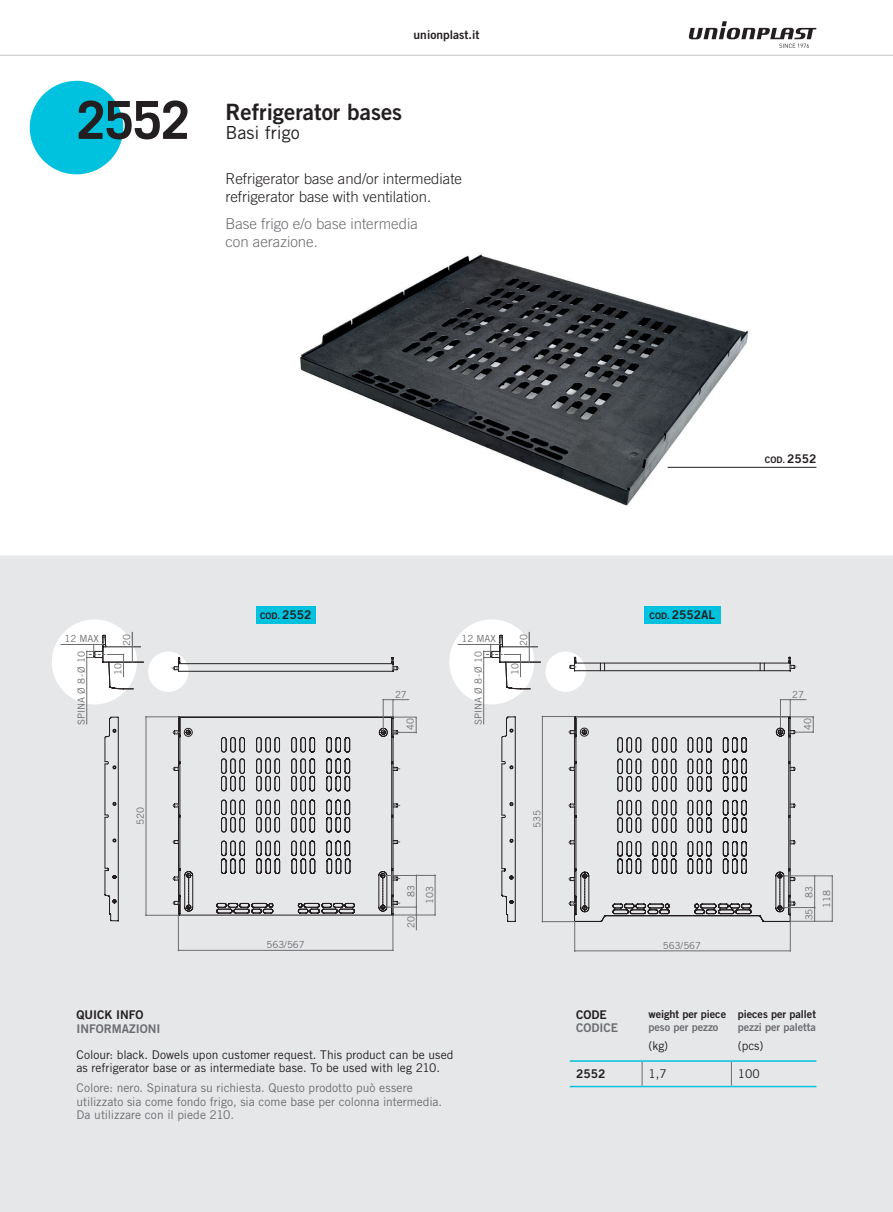
<style>
.page{position:relative;width:893px;height:1212px;background:#fff}
.page>*{position:absolute;margin:0;border:0;box-sizing:border-box;transform-origin:0 0}
.t1{font:700 52.5px "Trade Gothic LT Std";color:#231f20}
.t2{font:22.5px "Trade Gothic LT Std Bd 2";color:#231f20}
.t3{font:18px "Trade Gothic LT Std";color:#231f20}
.t4{font:300 15px/18px "Trade Gothic LT Std";color:#231f20}
.t5{font:300 15px/18px "Trade Gothic LT Std";color:#6c6d70}
.t6{font:12px/13.5px "Trade Gothic LT Std";color:#6c6d70}
.t7{font:12px/13.5px "Trade Gothic LT Std";color:#231f20}
.t8{font:12px "Trade Gothic LT Std Bd 2";color:#231f20}
.t9{font:12px "Trade Gothic LT Std Bd 2";color:#6c6d70}
.t10{font:10.95px "Trade Gothic LT Std Bd 2";letter-spacing:-.005em;color:#231f20}
.t11{font:10.95px "Trade Gothic LT Std Bd 2";letter-spacing:-.005em;color:#6c6d70}
.t12{font:9.75px "Trade Gothic LT Std";color:#6c6d70}
.t13{font:9px "Trade Gothic LT Std Bd 2";color:#231f20}
.s1{font-size:12px}
.s2{font-size:9px}
</style>
<div class="page">
<div style="left:0;top:555px;width:893px;height:657px;background:#e6e7e9"></div>
<div style="left:30px;top:81px;width:93px;height:93px;background:#00c2df;border-radius:50%"></div>
<div style="left:52px;top:619px;width:85px;height:85px;background:#fff;border-radius:50%"></div>
<div style="left:148px;top:651px;width:40px;height:41px;background:#fff;border-radius:50%"></div>
<div style="left:449px;top:619px;width:85px;height:85px;background:#fff;border-radius:50%"></div>
<div style="left:545px;top:651px;width:41px;height:41px;background:#fff;border-radius:50%"></div>
<img style="left:300px;top:254px;width:475px;height:252px">
<svg style="left:104px;top:717px;width:15px;height:204px;background:#c3c3c5"></svg>
<svg style="left:501px;top:716px;width:15px;height:206px;background:#c3c3c5"></svg>
<hr style="left:570px;top:1060px;width:72px;height:2px;background:#00c2df">
<hr style="left:642px;top:1060px;width:89px;height:2px;background:#00c2df">
<hr style="left:731px;top:1060px;width:85px;height:2px;background:#00c2df">
<svg style="left:642px;top:1062px;width:1px;height:24px"></svg>
<svg style="left:731px;top:1062px;width:1px;height:24px"></svg>
<hr style="left:570px;top:1086px;width:72px;height:1px;background:#00c2df">
<hr style="left:642px;top:1086px;width:89px;height:1px;background:#00c2df">
<hr style="left:731px;top:1086px;width:85px;height:1px;background:#00c2df">
<div style="left:644px;top:606px;width:77px;height:17px;background:#00c2df"></div>
<div style="left:256px;top:606px;width:60px;height:17px;background:#00c2df"></div>
<hr style="left:668px;top:467px;width:148px;height:1px;background:#231f20">
<hr style="left:393px;top:915px;width:1px;height:35px;background:#6c6d70">
<hr style="left:178px;top:915px;width:1px;height:36px;background:#6c6d70">
<hr style="left:178px;top:950px;width:215px;height:1px;background:#6c6d70">
<hr style="left:146px;top:915px;width:33px;height:1px;background:#6c6d70">
<hr style="left:146px;top:716px;width:33px;height:1px;background:#6c6d70">
<hr style="left:146px;top:717px;width:1px;height:198px;background:#6c6d70">
<hr style="left:87px;top:658px;width:1px;height:66px;background:#6c6d70">
<hr style="left:483px;top:658px;width:1px;height:66px;background:#6c6d70">
<hr style="left:61px;top:644px;width:33px;height:1px;background:#6c6d70">
<hr style="left:458px;top:644px;width:33px;height:1px;background:#6c6d70">
<hr style="left:542px;top:716px;width:32px;height:1px;background:#6c6d70">
<hr style="left:542px;top:921px;width:33px;height:1px;background:#6c6d70">
<hr style="left:542px;top:716px;width:1px;height:205px;background:#6c6d70">
<hr style="left:832px;top:876px;width:1px;height:45px;background:#6c6d70">
<hr style="left:783px;top:875px;width:49px;height:1px;background:#6c6d70">
<hr style="left:790px;top:921px;width:42px;height:1px;background:#6c6d70">
<svg style="left:173px;top:699px;width:263px;height:231px;background:#cfd0d1"></svg>
<svg style="left:568px;top:699px;width:247px;height:252px;background:#cfd0d1"></svg>
<svg style="left:172px;top:657px;width:228px;height:15px;background:#cacacc"></svg>
<svg style="left:86px;top:632px;width:58px;height:57px"></svg>
<svg style="left:569px;top:657px;width:229px;height:15px;background:#c8c8ca"></svg>
<svg style="left:483px;top:632px;width:58px;height:57px"></svg>
<svg style="left:688px;top:21px;width:128px;height:27px"></svg>
<hr style="left:0;top:55px;width:893px;height:1px;background:#939598">
<p class="t8" style="left:414px;top:28px;width:67px">unionplast.it</p>
<h1 class="t1" style="left:77px;top:88px;width:115px">2552</h1>
<h2 class="t2" style="left:225px;top:98px;width:178px">Refrigerator bases</h2>
<h3 class="t3" style="left:225px;top:122px;width:76px">Basi frigo</h3>
<p class="t4" style="left:225px;top:169px;width:238px">Refrigerator base and/or intermediate refrigerator base with ventilation.</p>
<p class="t5" style="left:225px;top:214px;width:194px">Base frigo e/o base intermedia con aerazione.</p>
<p class="t13" style="left:765px;top:454px;width:53px">COD. <span class="s1">2552</span></p>
<p class="t13" style="left:260px;top:610px;width:53px">COD. <span class="s1">2552</span></p>
<p class="t8" style="left:650px;top:607px;width:67px"><span class="s2">COD.</span> 2552AL</p>
<p class="t12" style="left:121px;top:645px;width:13px;rotate:-90deg">20</p>
<p class="t12" style="left:518px;top:645px;width:13px;rotate:-90deg">20</p>
<p class="t12" style="left:65px;top:633px;width:36px">12 MAX</p>
<p class="t12" style="left:461px;top:633px;width:36px">12 MAX</p>
<p class="t12" style="left:75px;top:725px;width:75px;rotate:-90deg">SPINA Ø 8-Ø 10</p>
<p class="t12" style="left:472px;top:725px;width:75px;rotate:-90deg">SPINA Ø 8-Ø 10</p>
<p class="t12" style="left:112px;top:675px;width:13px;rotate:-90deg">10</p>
<p class="t12" style="left:509px;top:675px;width:13px;rotate:-90deg">10</p>
<p class="t12" style="left:395px;top:688px;width:13px">27</p>
<p class="t12" style="left:792px;top:688px;width:13px">27</p>
<p class="t12" style="left:405px;top:730px;width:13px;rotate:-90deg">40</p>
<p class="t12" style="left:802px;top:730px;width:13px;rotate:-90deg">40</p>
<p class="t12" style="left:135px;top:825px;width:19px;rotate:-90deg">520</p>
<p class="t12" style="left:531px;top:828px;width:19px;rotate:-90deg">535</p>
<p class="t12" style="left:405px;top:897px;width:13px;rotate:-90deg">83</p>
<p class="t12" style="left:405px;top:928px;width:13px;rotate:-90deg">20</p>
<p class="t12" style="left:424px;top:904px;width:19px;rotate:-90deg">103</p>
<p class="t12" style="left:266px;top:939px;width:40px">563/567</p>
<p class="t12" style="left:663px;top:939px;width:40px">563/567</p>
<p class="t12" style="left:803px;top:898px;width:13px;rotate:-90deg">83</p>
<p class="t12" style="left:803px;top:920px;width:13px;rotate:-90deg">35</p>
<p class="t12" style="left:821px;top:907px;width:19px;rotate:-90deg">118</p>
<p class="t8" style="left:77px;top:1007px;width:68px">QUICK INFO</p>
<p class="t9" style="left:77px;top:1021px;width:86px">INFORMAZIONI</p>
<p class="t7" style="left:77px;top:1047px;width:378px">Colour: black. Dowels upon customer request. This product can be used as refrigerator base or as intermediate base. To be used with leg 210.</p>
<p class="t6" style="left:77px;top:1081px;width:367px">Colore: nero. Spinatura su richiesta. Questo prodotto può essere utilizzato sia come fondo frigo, sia come base per colonna intermedia.<br>Da utilizzare con il piede 210.</p>
<p class="t8" style="left:576px;top:1007px;width:32px">CODE</p>
<p class="t9" style="left:576px;top:1020px;width:43px">CODICE</p>
<p class="t10" style="left:648px;top:1007px;width:79px">weight per piece</p>
<p class="t11" style="left:648px;top:1021px;width:71px">peso per pezzo</p>
<p class="t7" style="left:648px;top:1039px;width:21px">(kg)</p>
<p class="t10" style="left:738px;top:1007px;width:80px">pieces per pallet</p>
<p class="t11" style="left:738px;top:1021px;width:80px">pezzi per paletta</p>
<p class="t7" style="left:738px;top:1039px;width:27px">(pcs)</p>
<p class="t8" style="left:576px;top:1066px;width:31px">2552</p>
<p class="t7" style="left:648px;top:1067px;width:20px">1,7</p>
<p class="t7" style="left:738px;top:1067px;width:23px">100</p>
</div>
